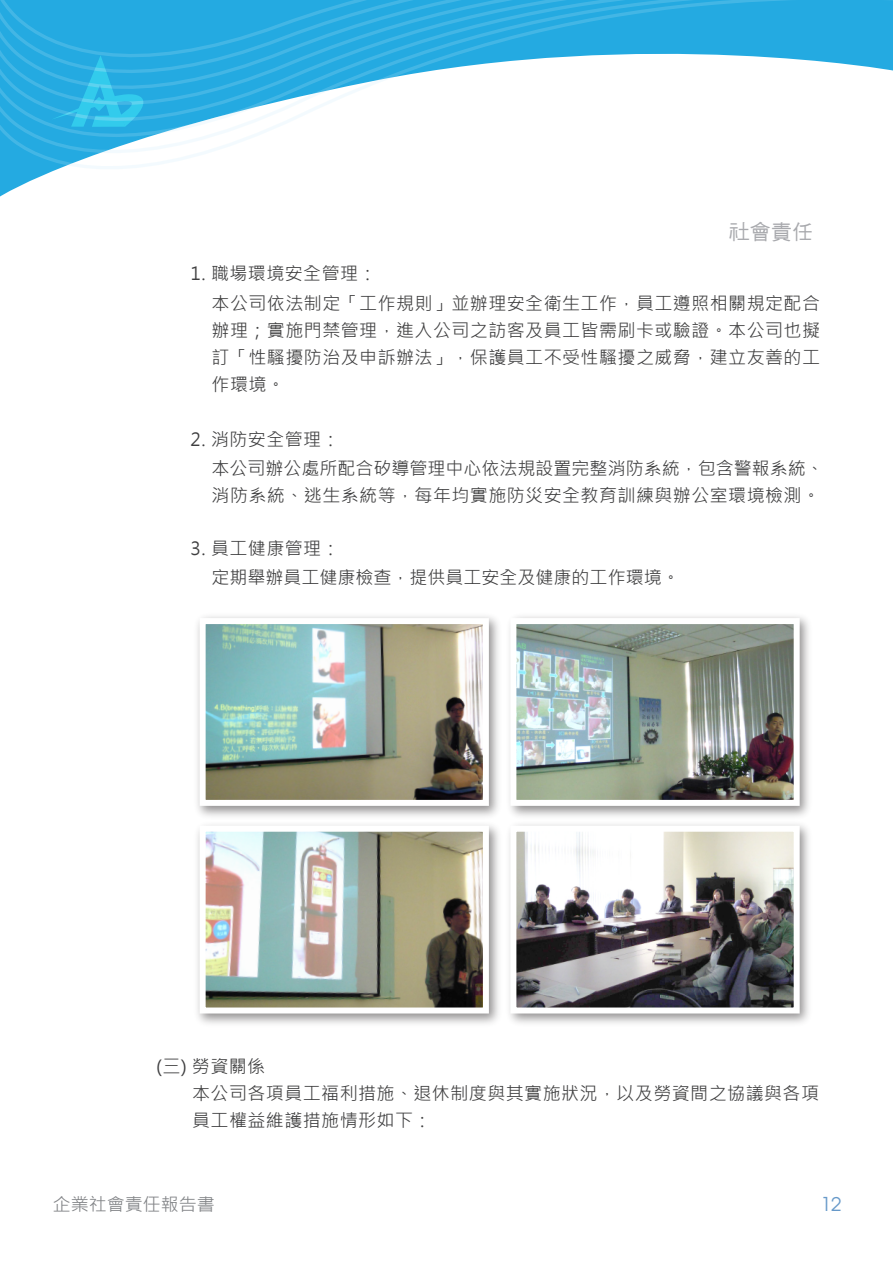
<style>
.page{position:relative;width:893px;height:1263px;background:#fff}
.page>*{position:absolute;margin:0;border:0;box-sizing:border-box;transform-origin:0 0}
.t1{font:21px "DF Hei Md HKP BF";color:#a8a9ad}
.t2{font:21px "Avant Gar Got Itc TEE";color:#6799c9}
.t3{font:18px/27px "Microsoft Jheng Hei";letter-spacing:.025em;color:#3e3e3f;text-align:justify}
.t4{font:18px/27px "Microsoft Jheng Hei";color:#3e3e3f}
.t5{font:18px "Microsoft Jheng Hei";color:#808285}
</style>
<div class="page">
<svg style="left:0;top:169px;width:58px;height:28px"></svg>
<svg style="left:0;top:0;width:893px;height:169px"></svg>
<svg style="left:52px;top:55px;width:91px;height:72px;background:#2fb6e5"></svg>
<img style="left:207px;top:625px;width:263px;height:160px">
<div style="left:200px;top:618px;width:289px;height:188px;border:6px solid #fff"></div>
<img style="left:470px;top:614px;width:339px;height:200px">
<img style="left:517px;top:625px;width:276px;height:174px">
<div style="left:510px;top:618px;width:290px;height:188px;border:6px solid #fff"></div>
<img style="left:195px;top:785px;width:350px;height:239px">
<img style="left:207px;top:833px;width:275px;height:173px">
<div style="left:200px;top:826px;width:289px;height:187px;border:6px solid #fff"></div>
<img style="left:490px;top:814px;width:319px;height:210px">
<img style="left:517px;top:833px;width:276px;height:173px">
<div style="left:510px;top:826px;width:290px;height:187px;border:6px solid #fff"></div>
<p class="t3" style="left:191px;top:260px;width:188px">1. 職場環境安全管理：</p>
<p class="t1" style="left:729px;top:221px;width:85px">社會責任</p>
<p class="t3" style="left:212px;top:290px;width:610px">本公司依法制定「工作規則」並辦理安全衛生工作，員工遵照相關規定配合辦理；實施門禁管理，進入公司之訪客及員工皆需刷卡或驗證。本公司也擬訂「性騷擾防治及申訴辦法」，保護員工不受性騷擾之威脅，建立友善的工作環境。</p>
<p class="t3" style="left:191px;top:425px;width:151px">2. 消防安全管理：</p>
<p class="t4" style="left:212px;top:455px;width:613px">本公司辦公處所配合矽導管理中心依法規設置完整消防系統，包含警報系統、消防系統、逃生系統等，每年均實施防災安全教育訓練與辦公室環境檢測。</p>
<p class="t3" style="left:191px;top:535px;width:151px">3. 員工健康管理：</p>
<p class="t4" style="left:212px;top:564px;width:469px">定期舉辦員工健康檢查，提供員工安全及健康的工作環境。</p>
<p class="t3" style="left:192px;top:1053px;width:628px;text-align:left;text-indent:-36px">(三) 勞資關係<br>本公司各項員工福利措施、退休制度與其實施狀況，以及勞資間之協議與各項員工權益維護措施情形如下：</p>
<p class="t5" style="left:53px;top:1193px;width:164px">企業社會責任報告書</p>
<p class="t2" style="left:821px;top:1192px;width:22px">12</p>
</div>
